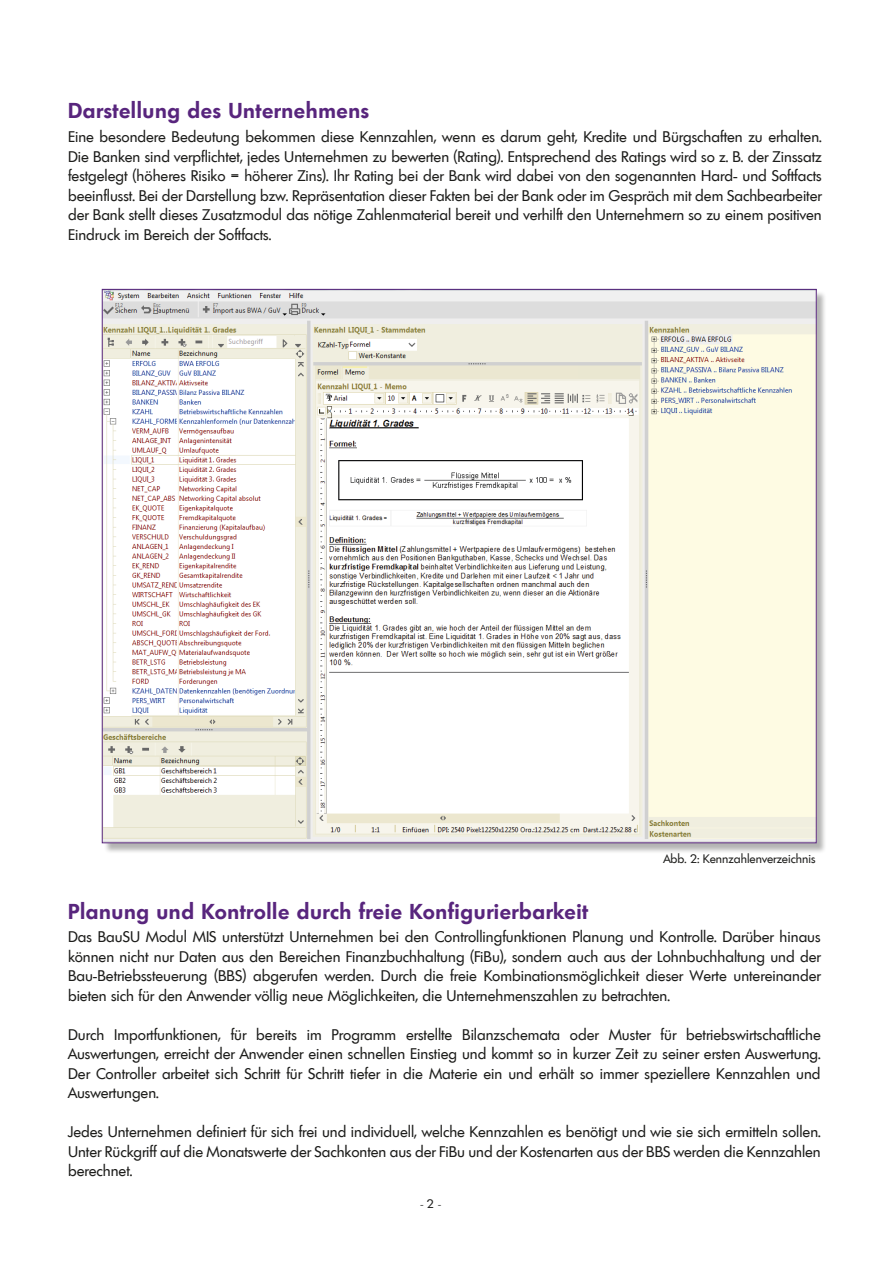
<style>
.page{position:relative;width:893px;height:1263px;background:#fff}
.page>*{position:absolute;margin:0;border:0;box-sizing:border-box;transform-origin:0 0}
.t1{font:600 21px "Limerick";letter-spacing:.03em;color:#58257d}
.t2{font:15px/19.5px "Limerick";color:#1d1d1b;text-align:justify}
.t3{font:12px "Limerick";color:#1d1d1b}
.t4{font:12px "Minion Pro";color:#1d1d1b}
.s1{font-family:"Limerick"}
</style>
<div class="page">
<div style="left:103px;top:290px;width:724px;height:563px;background:#1d1d1b;opacity:.33"></div>
<img style="left:104px;top:291px;width:710px;height:550px">
<h1 class="t1" style="left:68px;top:97px;width:303px">Darstellung des Unternehmens</h1>
<p class="t2" style="left:68px;top:127px;width:755px">Eine besondere Bedeutung bekommen diese Kennzahlen, wenn es darum geht, Kredite und Bürgschaften zu erhalten.<br>Die Banken sind verpflichtet, jedes Unternehmen zu bewerten (Rating). Entsprechend des Ratings wird so z. B. der Zinssatz festgelegt (höheres Risiko = höherer Zins). Ihr Rating bei der Bank wird dabei von den sogenannten Hard- und Softfacts beeinflusst. Bei der Darstellung bzw. Repräsentation dieser Fakten bei der Bank oder im Gespräch mit dem Sachbearbeiter der Bank stellt dieses Zusatzmodul das nötige Zahlenmaterial bereit und verhilft den Unternehmern so zu einem positiven Eindruck im Bereich der Softfacts.</p>
<p class="t3" style="left:663px;top:851px;width:154px">Abb. 2: Kennzahlenverzeichnis</p>
<h1 class="t1" style="left:68px;top:898px;width:521px">Planung und Kontrolle durch freie Konfigurierbarkeit</h1>
<p class="t2" style="left:68px;top:927px;width:754px">Das BauSU Modul MIS unterstützt Unternehmen bei den Controllingfunktionen Planung und Kontrolle. Darüber hinaus können nicht nur Daten aus den Bereichen Finanzbuchhaltung (FiBu), sondern auch aus der Lohnbuchhaltung und der Bau-Betriebssteuerung (BBS) abgerufen werden. Durch die freie Kombinationsmöglichkeit dieser Werte untereinander bieten sich für den Anwender völlig neue Möglichkeiten, die Unternehmenszahlen zu betrachten.</p>
<p class="t2" style="left:68px;top:1025px;width:754px">Durch Importfunktionen, für bereits im Programm erstellte Bilanzschemata oder Muster für betriebswirtschaftliche Auswertungen, erreicht der Anwender einen schnellen Einstieg und kommt so in kurzer Zeit zu seiner ersten Auswertung.<br>Der Controller arbeitet sich Schritt für Schritt tiefer in die Materie ein und erhält so immer speziellere Kennzahlen und Auswertungen.</p>
<p class="t2" style="left:68px;top:1122px;width:754px">Jedes Unternehmen definiert für sich frei und individuell, welche Kennzahlen es benötigt und wie sie sich ermitteln sollen.<br>Unter Rückgriff auf die Monatswerte der Sachkonten aus der FiBu und der Kostenarten aus der BBS werden die Kennzahlen berechnet.</p>
<p class="t4" style="left:420px;top:1196px;width:23px">- <span class="s1">2</span> -</p>
</div>
